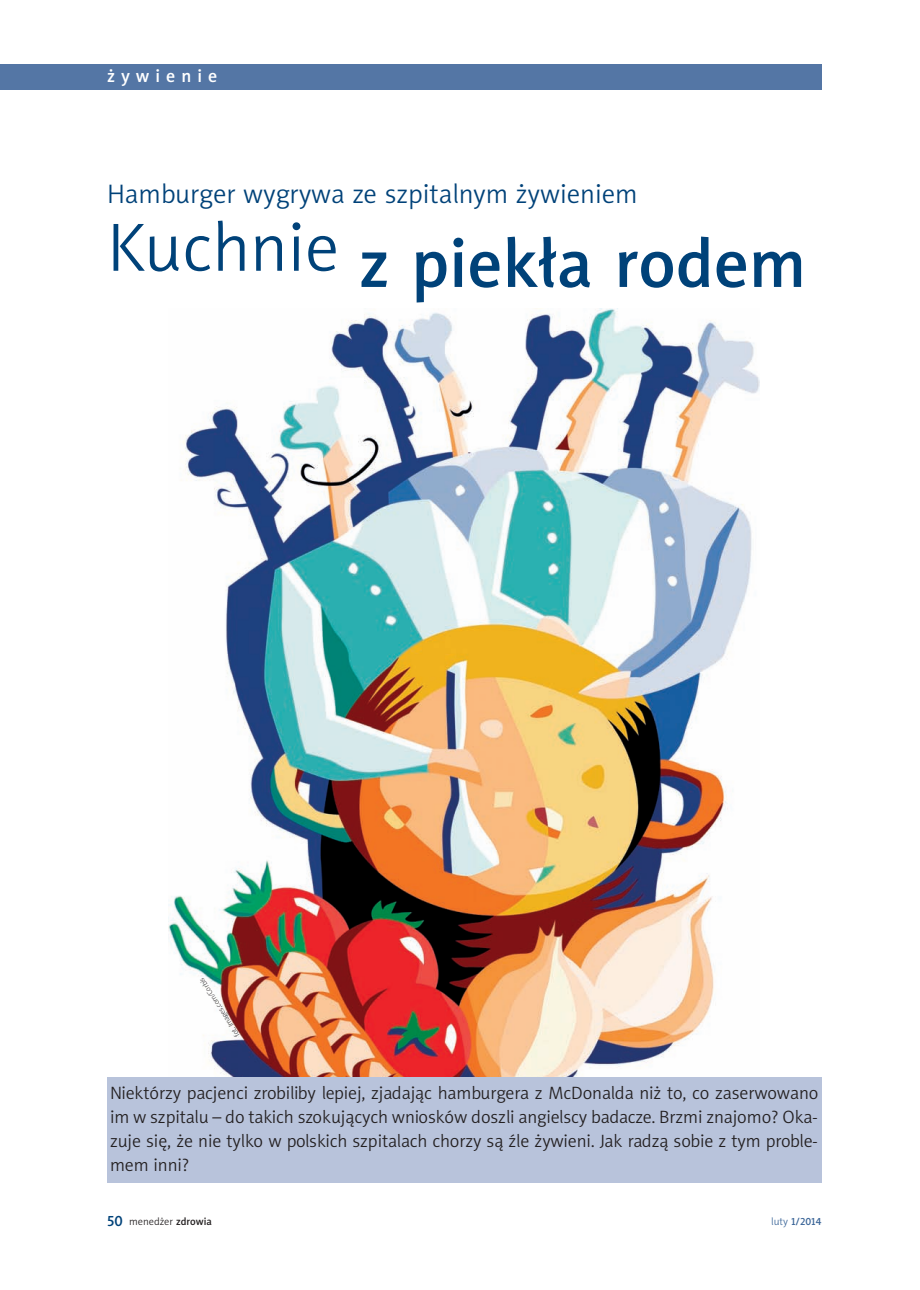
<style>
.page{position:relative;width:920px;height:1290px;background:#fff}
.page>*{position:absolute;margin:0;border:0;box-sizing:border-box;transform-origin:0 0}
.t1{font:69px "Naomi Sans EFN Medium";color:#004279}
.t2{font:27px "Naomi Sans EFN Light";color:#004279}
.t3{font:18px/24px "Naomi Sans EFNPS Light";letter-spacing:-.005em;color:#231f20;text-align:justify}
.t4{font:18px "Naomi Sans EFNPS Medium";letter-spacing:.335em;color:#fff}
.t5{font:10.5px "Naomi Sans EFNPS Light";color:#231f20}
.t6{font:10.5px "Naomi Sans EFNPS Medium";color:#3d6799}
.t7{font:7.5px "Naomi Sans EFNTT Thin";color:#231f20}
.s1{font-family:"Naomi Sans EFNPS Medium";font-size:15px;color:#004279}
.s2{font-family:"Naomi Sans EFNPS Medium"}
.s3{font-family:"Naomi Sans EFNPS Light"}
</style>
<div class="page">
<div style="left:0;top:65px;width:821px;height:25px;background:#5476a5"></div>
<img style="left:169px;top:308px;width:591px;height:770px">
<div style="left:107px;top:1078px;width:714px;height:105px;background:#b8c3db"></div>
<p class="t4" style="left:107px;top:69px;width:112px">żywienie</p>
<h2 class="t2" style="left:107px;top:184px;width:532px">Hamburger wygrywa ze szpitalnym żywieniem</h2>
<h1 class="t1" style="left:107px;top:237px;width:701px"><sup>Kuchnie</sup> z piekła rodem</h1>
<p class="t7" style="left:234px;top:1038px;width:70px;rotate:-122deg">of t. mI ages c. om/Co br si</p>
<p class="t3" style="left:110px;top:1082px;width:710px">Niektórzy pacjenci zrobiliby lepiej, zjadając hamburgera z McDonalda niż to, co zaserwowano im w szpitalu – do takich szokujących wniosków doszli angielscy badacze. Brzmi znajomo? Oka&shy;zuje się, że nie tylko w polskich szpitalach chorzy są źle żywieni. Jak radzą sobie z tym proble&shy;mem inni?</p>
<p class="t5" style="left:107px;top:1218px;width:106px"><span class="s1">50</span> menedżer <span class="s2">zdrowia</span></p>
<p class="t6" style="left:771px;top:1217px;width:52px"><span class="s3">luty</span> 1/2014</p>
</div>
